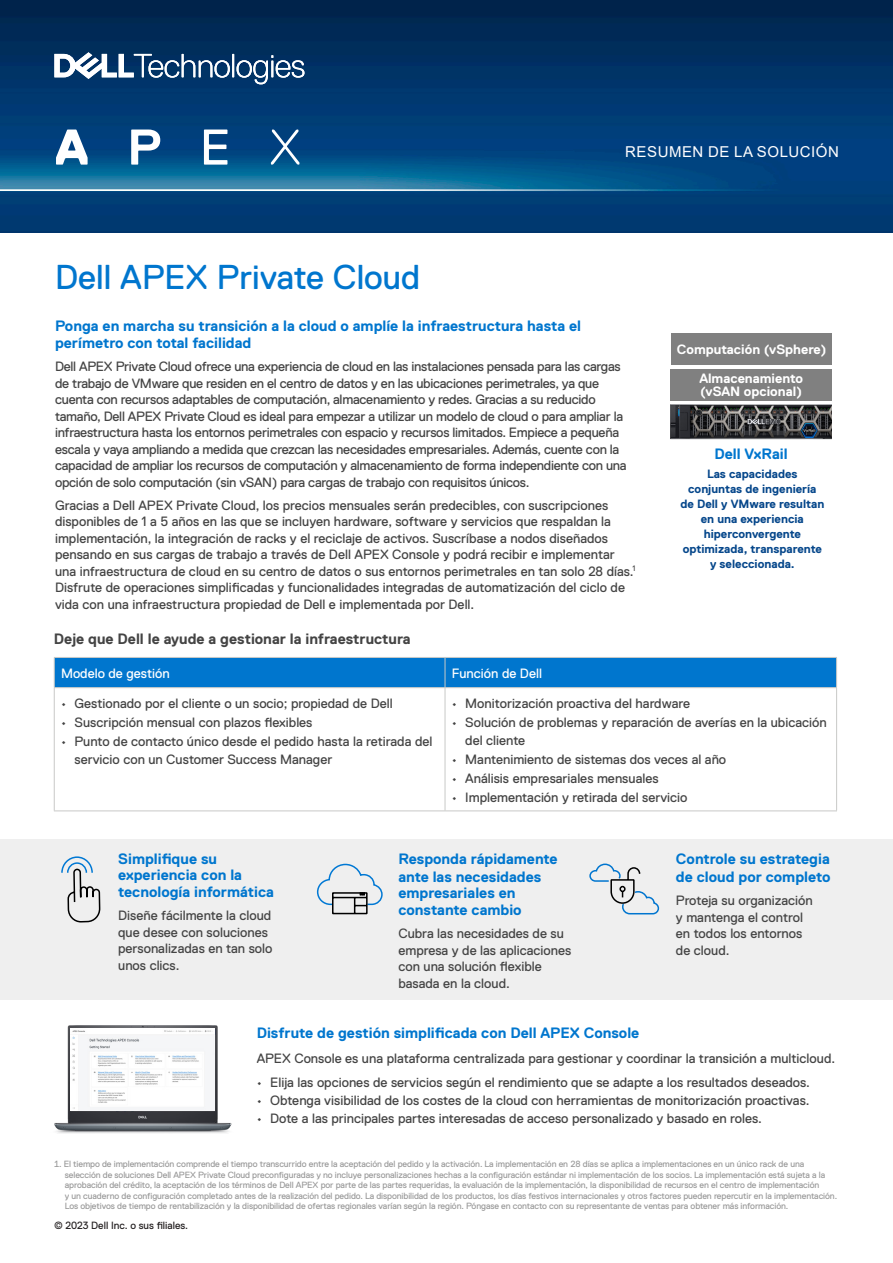
<style>
.page{position:relative;width:893px;height:1263px;background:#fff}
.page>*{position:absolute;margin:0;border:0;box-sizing:border-box;transform-origin:0 0}
.H1_Title{font:34.5px "Dell Replica";color:#0076ce}
.H3_Body_Subhead{font:700 15px/16.5px "Dell Replica";color:#0076ce}
.S1_Sidebar_Subhead{font:700 15px "Dell Replica";color:#444}
.T2_Table_Text{font:15px "Arial";letter-spacing:.035em;color:#fff}
.P1_Body{font:13.5px/16.5px "Dell Replica";color:#444}
.P1_Body-2{font:13.5px/16.5px "Dell Replica";letter-spacing:-.02em;color:#444}
.t1{font:700 13.5px/13.5px "Dell Replica";color:#fff}
.Body___L___12_17___K{font:13.5px "Dell Replica";color:#fff}
.Checkmark{font:13.5px "Dell Replica";color:#fff}
.T2_Table_Text-2{font:700 12px/15px "Dell Replica";color:#06478b;text-align:center}
.t2{font:10.5px "Dell Replica";color:#231f20}
.t3{font:9px/10.5px "Dell Replica";letter-spacing:-.01em;color:#808080}
</style>
<div class="page">
<img style="left:0;top:0;width:893px;height:233px">
<svg style="left:54px;top:52px;width:250px;height:32px"></svg>
<svg style="left:56px;top:130px;width:32px;height:35px"></svg>
<svg style="left:131px;top:130px;width:29px;height:35px"></svg>
<svg style="left:204px;top:130px;width:23px;height:35px"></svg>
<svg style="left:271px;top:130px;width:28px;height:35px"></svg>
<div style="left:0;top:839px;width:893px;height:160px;background:#eee"></div>
<svg style="left:60px;top:811px;width:41px;height:112px"></svg>
<svg style="left:316px;top:863px;width:67px;height:52px"></svg>
<svg style="left:589px;top:863px;width:71px;height:52px"></svg>
<img style="left:670px;top:404px;width:162px;height:36px">
<div style="left:671px;top:333px;width:161px;height:32px;background:#808080"></div>
<div style="left:671px;top:369px;width:161px;height:32px;background:#808080"></div>
<svg style="left:55px;top:688px;width:781px;height:122px"></svg>
<div style="left:54px;top:657px;width:783px;height:30px;background:#0076ce"></div>
<hr style="left:54px;top:687px;width:391px;height:1px;background:#c8c9c7">
<hr style="left:54px;top:688px;width:1px;height:122px;background:#c8c9c7">
<hr style="left:445px;top:687px;width:392px;height:1px;background:#c8c9c7">
<hr style="left:445px;top:688px;width:1px;height:122px;background:#c8c9c7">
<hr style="left:836px;top:688px;width:1px;height:122px;background:#c8c9c7">
<hr style="left:54px;top:810px;width:391px;height:1px;background:#c8c9c7">
<hr style="left:445px;top:810px;width:392px;height:1px;background:#c8c9c7">
<img style="left:54px;top:1025px;width:178px;height:109px">
<img style="left:70px;top:1029px;width:144px;height:81px">
<p class="H1_Title" style="left:55px;top:258px;width:367px">Dell APEX Private Cloud</p>
<p class="T2_Table_Text" style="left:625px;top:142px;width:215px">RESUMEN DE LA SOLUCIÓN</p>
<p class="H3_Body_Subhead" style="left:55px;top:318px;width:528px">Ponga en marcha su transición a la cloud o amplíe la infraestructura hasta el perímetro con total facilidad</p>
<p class="P1_Body-2" style="left:55px;top:358px;width:573px">Dell APEX Private Cloud ofrece una experiencia de cloud en las instalaciones pensada para las cargas de trabajo de VMware que residen en el centro de datos y en las ubicaciones perimetrales, ya que cuenta con recursos adaptables de computación, almacenamiento y redes. Gracias a su reducido tamaño, Dell APEX Private Cloud es ideal para empezar a utilizar un modelo de cloud o para ampliar la infraestructura hasta los entornos perimetrales con espacio y recursos limitados. Empiece a pequeña escala y vaya ampliando a medida que crezcan las necesidades empresariales. Además, cuente con la capacidad de ampliar los recursos de computación y almacenamiento de forma independiente con una opción de solo computación (sin vSAN) para cargas de trabajo con requisitos únicos.</p>
<p class="P1_Body" style="left:55px;top:497px;width:582px">Gracias a Dell APEX Private Cloud, los precios mensuales serán predecibles, con suscripciones disponibles de 1 a 5 años en las que se incluyen hardware, software y servicios que respaldan la implementación, la integración de racks y el reciclaje de activos. Suscríbase a nodos diseñados pensando en sus cargas de trabajo a través de Dell APEX Console y podrá recibir e implementar una infraestructura de cloud en su centro de datos o sus entornos perimetrales en tan solo 28 días.<sup>1<br></sup>Disfrute de operaciones simplificadas y funcionalidades integradas de automatización del ciclo de vida con una infraestructura propiedad de Dell e implementada por Dell.</p>
<p class="t1" style="left:677px;top:343px;width:151px">Computación (vSphere)</p>
<p class="t1" style="left:699px;top:371px;width:105px">Almacenamiento (vSAN opcional)</p>
<p class="H3_Body_Subhead" style="left:714px;top:446px;width:75px">Dell VxRail</p>
<p class="T2_Table_Text-2" style="left:680px;top:466px;width:145px">Las capacidades conjuntas de ingeniería de Dell y VMware resultan en una experiencia hiperconvergente optimizada, transparente y seleccionada.</p>
<p class="S1_Sidebar_Subhead" style="left:54px;top:630px;width:358px">Deje que Dell le ayude a gestionar la infraestructura</p>
<p class="Body___L___12_17___K" style="left:61px;top:666px;width:110px">Modelo de gestión</p>
<p class="Checkmark" style="left:452px;top:666px;width:92px">Función de Dell</p>
<p class="P1_Body" style="left:61px;top:695px;width:333px">• Gestionado por el cliente o un socio; propiedad de Dell</p>
<p class="P1_Body" style="left:61px;top:714px;width:253px">• Suscripción mensual con plazos flexibles</p>
<p class="P1_Body" style="left:75px;top:732px;width:359px;line-height:18px;text-indent:-14px">• Punto de contacto único desde el pedido hasta la retirada del servicio con un Customer Success Manager</p>
<p class="P1_Body" style="left:452px;top:695px;width:240px">• Monitorización proactiva del hardware</p>
<p class="P1_Body" style="left:465px;top:713px;width:363px;line-height:18px;text-indent:-14px">• Solución de problemas y reparación de averías en la ubicación del cliente</p>
<p class="P1_Body" style="left:452px;top:751px;width:276px">• Mantenimiento de sistemas dos veces al año</p>
<p class="P1_Body" style="left:452px;top:770px;width:208px">• Análisis empresariales mensuales</p>
<p class="P1_Body" style="left:452px;top:789px;width:237px">• Implementación y retirada del servicio</p>
<p class="H3_Body_Subhead" style="left:118px;top:850px;width:157px">Simplifique su experiencia con la tecnología informática</p>
<p class="P1_Body" style="left:118px;top:907px;width:156px">Diseñe fácilmente la cloud que desee con soluciones personalizadas en tan solo unos clics.</p>
<p class="H3_Body_Subhead" style="left:398px;top:850px;width:161px;line-height:18px">Responda rápidamente ante las necesidades</p>
<p class="H3_Body_Subhead" style="left:398px;top:885px;width:125px">empresariales en constante cambio</p>
<p class="P1_Body" style="left:398px;top:925px;width:174px">Cubra las necesidades de su empresa y de las aplicaciones con una solución flexible basada en la cloud.</p>
<p class="H3_Body_Subhead" style="left:676px;top:850px;width:156px;line-height:18px">Controle su estrategia de cloud por completo</p>
<p class="P1_Body" style="left:676px;top:892px;width:138px">Proteja su organización y mantenga el control en todos los entornos de cloud.</p>
<p class="H3_Body_Subhead" style="left:257px;top:1024px;width:384px">Disfrute de gestión simplificada con Dell APEX Console</p>
<p class="P1_Body" style="left:257px;top:1050px;width:580px">APEX Console es una plataforma centralizada para gestionar y coordinar la transición a multicloud.</p>
<p class="P1_Body" style="left:257px;top:1074px;width:555px">• Elija las opciones de servicios según el rendimiento que se adapte a los resultados deseados.</p>
<p class="P1_Body" style="left:257px;top:1092px;width:554px">• Obtenga visibilidad de los costes de la cloud con herramientas de monitorización proactivas.</p>
<p class="P1_Body" style="left:257px;top:1110px;width:507px">• Dote a las principales partes interesadas de acceso personalizado y basado en roles.</p>
<p class="t3" style="left:65px;top:1159px;width:774px;text-indent:-11px">1. El tiempo de implementación comprende el tiempo transcurrido entre la aceptación del pedido y la activación. La implementación en 28 días se aplica a implementaciones en un único rack de una selección de soluciones Dell APEX Private Cloud preconfiguradas y no incluye personalizaciones hechas a la configuración estándar ni implementación de los socios. La implementación está sujeta a la aprobación del crédito, la aceptación de los términos de Dell APEX por parte de las partes requeridas, la evaluación de la implementación, la disponibilidad de recursos en el centro de implementación<br>y un cuaderno de configuración completado antes de la realización del pedido. La disponibilidad de los productos, los días festivos internacionales y otros factores pueden repercutir en la implementación.<br>Los objetivos de tiempo de rentabilización y la disponibilidad de ofertas regionales varían según la región. Póngase en contacto con su representante de ventas para obtener más información.</p>
<p class="t2" style="left:54px;top:1220px;width:136px">© 2023 Dell Inc. o sus filiales.</p>
</div>
